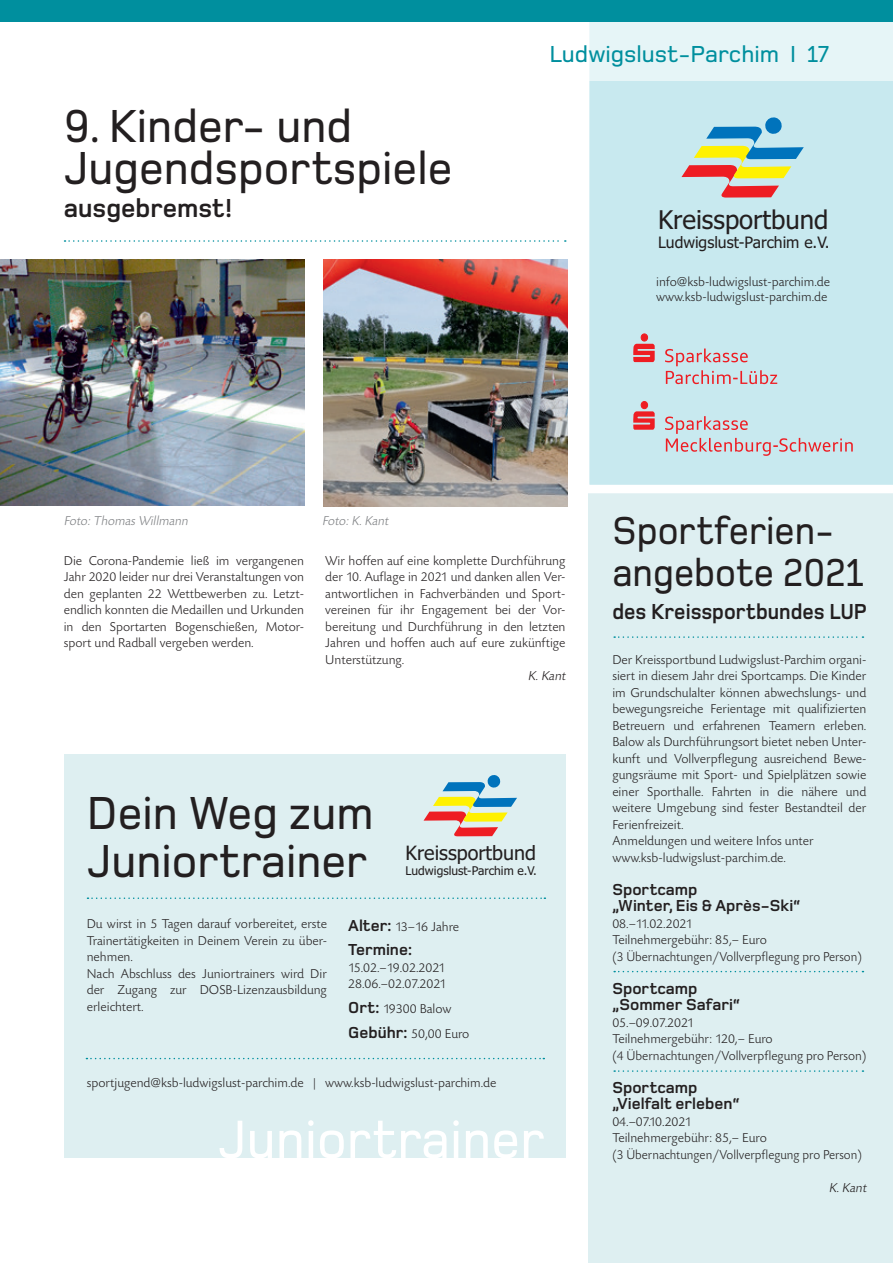
<style>
.page{position:relative;width:893px;height:1263px;background:#fff}
.page>*{position:absolute;margin:0;border:0;box-sizing:border-box;transform-origin:0 0}
.t1{font:500 55.95px "Foundry Monoline";color:#fff;scale:.96 1}
.t2{font:500 48px/42px "Foundry Monoline";color:#231f20;scale:.96 1}
.t3{font:500 40.5px/42px "Foundry Monoline";color:#231f20;scale:.93 1}
.t4{font:700 27px "Foundry Monoline";color:#231f20}
.t5{font:25.8px "Tahoma";color:#231f20}
.t6{font:500 24px "Foundry Monoline";color:#008f9e}
.t7{font:700 22.5px "Foundry Monoline";color:#231f20;scale:.93 1}
.t8{font:19.8px "Tahoma";color:#231f20}
.t9{font:700 16.5px/16.5px "Foundry Monoline";color:#231f20}
.t10{font:15.75px "Tahoma";color:#231f20}
.t11{font:300 13.5px/16.5px "Today SB";color:#231f20}
.t12{font:italic 300 13.5px "Today SB";color:#808285}
.t13{font:italic 300 13.5px "Today SB";color:#231f20}
.t14{font:12px "Tahoma";color:#231f20}
.s1{font-family:"Foundry Monoline";font-weight:700;font-size:16.5px}
</style>
<div class="page">
<div style="left:589px;top:476px;width:304px;height:787px;background:#deeff1"></div>
<svg style="left:614px;top:636px;width:249px;height:2px"></svg>
<svg style="left:614px;top:971px;width:249px;height:1px"></svg>
<svg style="left:614px;top:1070px;width:249px;height:2px"></svg>
<svg style="left:65px;top:240px;width:501px;height:2px"></svg>
<div style="left:589px;top:81px;width:304px;height:412px;background:#c8e9ef"></div>
<svg style="left:681px;top:117px;width:123px;height:81px;background:#b6c0b2"></svg>
<div style="left:570px;top:21px;width:323px;height:60px;background:#e6f5f7"></div>
<div style="left:517px;top:21px;width:71px;height:60px;background:#fff"></div>
<div style="left:0;top:0;width:893px;height:21px;background:#008f9e"></div>
<div style="left:641px;top:334px;width:7px;height:7px;background:#ee1d23;border-radius:50%"></div>
<div style="left:641px;top:334px;width:7px;height:7px;border:1px solid #ee1d23;border-radius:50%"></div>
<svg style="left:632px;top:344px;width:23px;height:18px"></svg>
<div style="left:641px;top:401px;width:7px;height:8px;background:#ee1d23;border-radius:50%"></div>
<div style="left:641px;top:401px;width:7px;height:8px;border:1px solid #ee1d23;border-radius:50%"></div>
<svg style="left:632px;top:411px;width:23px;height:19px"></svg>
<svg style="left:665px;top:348px;width:112px;height:36px;background:#cec5cb"></svg>
<svg style="left:665px;top:416px;width:188px;height:40px;background:#cccdd3"></svg>
<img style="left:0;top:259px;width:305px;height:247px">
<img style="left:323px;top:260px;width:245px;height:246px">
<div style="left:64px;top:754px;width:502px;height:404px;background:#deeff1"></div>
<svg style="left:87px;top:897px;width:458px;height:2px"></svg>
<svg style="left:86px;top:1058px;width:458px;height:1px"></svg>
<svg style="left:424px;top:775px;width:93px;height:61px"></svg>
<h2 class="t2" style="left:64px;top:105px;width:406px">9. Kinder- und<br>Jugendsportspiele</h2>
<h3 class="t4" style="left:64px;top:194px;width:170px">ausgebremst!</h3>
<h3 class="t6" style="left:549px;top:40px;width:281px">Ludwigslust-Parchim I 17</h3>
<h3 class="t5" style="left:658px;top:203px;width:172px">Kreissportbund</h3>
<p class="t10" style="left:658px;top:232px;width:173px">Ludwigslust-Parchim e.V.</p>
<p class="t11" style="left:656px;top:275px;width:175px;line-height:15px">info@ksb-ludwigslust-parchim.de www.ksb-ludwigslust-parchim.de</p>
<p class="t12" style="left:64px;top:513px;width:128px">Foto:ThomasWillmann</p>
<p class="t12" style="left:322px;top:513px;width:71px">Foto:K.Kant</p>
<p class="t11" style="left:64px;top:553px;width:242px;text-align:justify">Die Corona-Pandemie ließ im vergangenen Jahr 2020 leider nur drei Veranstaltungen von den geplanten 22 Wettbewerben zu. Letzt&shy;endlich konnten die Medaillen und Urkunden in den Sportarten Bogenschießen, Motor&shy;sport und Radball vergeben werden.</p>
<p class="t11" style="left:325px;top:553px;width:242px;text-align:justify">Wir hoffen auf eine komplette Durchführung der 10. Auflage in 2021 und danken allen Ver&shy;antwortlichen in Fachverbänden und Sport&shy;vereinen für ihr Engagement bei der Vor&shy;bereitung und Durchführung in den letzten Jahren und hoffen auch auf eure zukünftige Unterstützung.</p>
<p class="t13" style="left:528px;top:669px;width:42px">K.Kant</p>
<h2 class="t2" style="left:87px;top:789px;width:300px;line-height:48px">Dein Weg zum<br>Juniortrainer</h2>
<h3 class="t8" style="left:406px;top:840px;width:132px">Kreissportbund</h3>
<p class="t14" style="left:406px;top:862px;width:133px">Ludwigslust-Parchim e.V.</p>
<p class="t11" style="left:87px;top:916px;width:242px">Du wirst in 5 Tagen darauf vorbereitet, erste<br>Trainertätigkeiten in Deinem Verein zu über&shy;nehmen.<br>Nach Abschluss des Juniortrainers wird Dir der Zugang zur DOSB-Lizenzausbildung erleichtert.</p>
<p class="t11" style="left:348px;top:919px;width:112px"><span class="s1">Alter:</span> 13–16 Jahre</p>
<p class="t9" style="left:348px;top:941px;width:65px">Termine:</p>
<p class="t11" style="left:348px;top:959px;width:100px">15.02.–19.02.2021<br>28.06.–02.07.2021</p>
<p class="t11" style="left:348px;top:997px;width:123px;line-height:25px"><span class="s1">Ort:</span> 19300 Balow<br><span class="s1">Gebühr:</span> 50,00 Euro</p>
<p class="t11" style="left:87px;top:1074px;width:411px">sportjugend@ksb-ludwigslust-parchim.de | www.ksb-ludwigslust-parchim.de</p>
<h1 class="t1" style="left:218px;top:1108px;width:342px">Juniortrainer</h1>
<h3 class="t3" style="left:612px;top:509px;width:272px">Sportferien&shy;angebote 2021</h3>
<h3 class="t7" style="left:612px;top:599px;width:275px">des Kreissportbundes LUP</h3>
<p class="t11" style="left:612px;top:652px;width:256px">Der Kreissportbund Ludwigslust-Parchim organi&shy;siert in diesem Jahr drei Sportcamps. Die Kinder im Grundschulalter können abwechslungs- und bewegungsreiche Ferientage mit qualifizierten Betreuern und erfahrenen Teamern erleben.<br>Balow als Durchführungsort bietet neben Unter&shy;kunft und Vollverpflegung ausreichend Bewe&shy;gungsräume mit Sport- und Spielplätzen sowie einer Sporthalle. Fahrten in die nähere und weitere Umgebung sind fester Bestandteil der Ferienfreizeit.<br>Anmeldungen und weitere Infos unter www.ksb-ludwigslust-parchim.de.</p>
<p class="t9" style="left:612px;top:881px;width:189px">Sportcamp<br>„Winter, Eis &amp; Après-Ski“</p>
<p class="t11" style="left:612px;top:916px;width:251px">08.–11.02.2021<br>Teilnehmergebühr: 85,– Euro<br>(3 Übernachtungen/Vollverpflegung pro Person)</p>
<p class="t9" style="left:612px;top:980px;width:129px">Sportcamp „Sommer Safari“</p>
<p class="t11" style="left:612px;top:1015px;width:256px">05.–09.07.2021<br>Teilnehmergebühr: 120,– Euro<br>(4 Übernachtungen/Vollverpflegung pro Person)</p>
<p class="t9" style="left:612px;top:1079px;width:129px">Sportcamp „Vielfalt erleben“</p>
<p class="t11" style="left:612px;top:1114px;width:251px">04.–07.10.2021<br>Teilnehmergebühr: 85,– Euro<br>(3 Übernachtungen/Vollverpflegung pro Person)</p>
<p class="t13" style="left:829px;top:1180px;width:42px">K.Kant</p>
</div>
